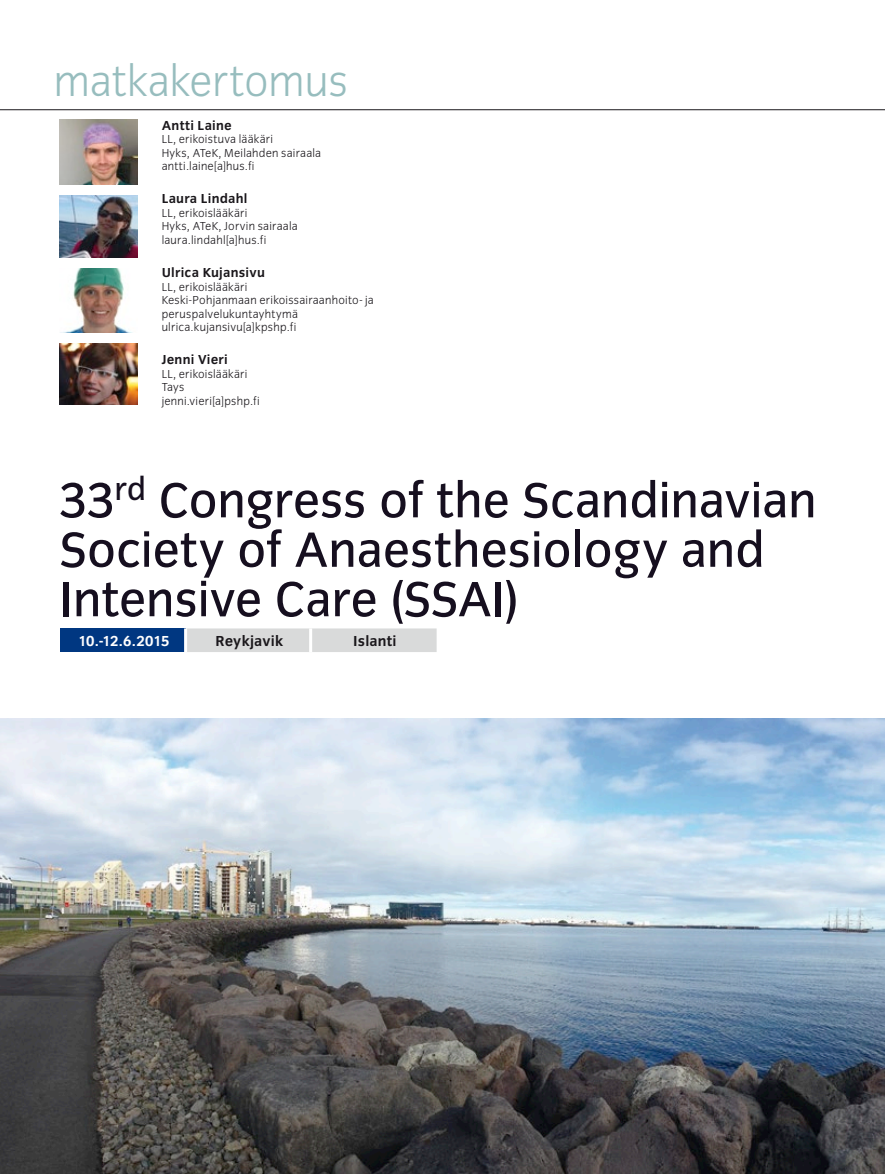
<style>
.page{position:relative;width:885px;height:1174px;background:#fff}
.page>*{position:absolute;margin:0;border:0;box-sizing:border-box;transform-origin:0 0}
.t1{font:51px/49.5px "Congress Sans";letter-spacing:-.005em;color:#160f1f}
.t2{font:300 45px "Congress Sans";letter-spacing:-.005em;color:#97bdbe}
.t3{font:700 15px "Congress Sans";letter-spacing:.01em;color:#1a171b}
.t4{font:700 15px "Congress Sans";letter-spacing:-.03em;color:#fff}
.t5{font:700 13.5px "Congress Sans";letter-spacing:.015em;color:#1a171b}
.t6{font:300 12px/13.5px "Congress Sans";letter-spacing:.02em;color:#1a171b}
</style>
<div class="page">
<img style="left:60px;top:119px;width:77px;height:66px">
<img style="left:60px;top:343px;width:77px;height:62px">
<img style="left:60px;top:196px;width:77px;height:61px">
<img style="left:65px;top:268px;width:65px;height:64px">
<hr style="left:0;top:109px;width:884px;height:1px;background:#1a171b">
<img style="left:0;top:719px;width:884px;height:455px">
<div style="left:60px;top:628px;width:125px;height:24px;background:#003781"></div>
<div style="left:187px;top:628px;width:249px;height:24px;background:#d9dada"></div>
<hr style="left:309px;top:628px;width:3px;height:24px;background:#fff">
<hr style="left:184px;top:628px;width:3px;height:24px;background:#fff">
<h2 class="t2" style="left:54px;top:56px;width:296px">matkakertomus</h2>
<p class="t5" style="left:162px;top:117px;width:72px">Antti Laine</p>
<p class="t6" style="left:162px;top:132px;width:161px">LL, erikoistuva lääkäri<br>Hyks, ATeK, Meilahden sairaala antti.laine[a]hus.fi</p>
<p class="t5" style="left:162px;top:191px;width:87px">Laura Lindahl</p>
<p class="t6" style="left:162px;top:206px;width:137px">LL, erikoislääkäri<br>Hyks, ATeK, Jorvin sairaala laura.lindahl[a]hus.fi</p>
<p class="t5" style="left:162px;top:265px;width:105px">Ulrica Kujansivu</p>
<p class="t6" style="left:162px;top:280px;width:214px">LL, erikoislääkäri<br>Keski-Pohjanmaan erikoissairaanhoito- ja peruspalvelukuntayhtymä ulrica.kujansivu[a]kpshp.fi</p>
<p class="t5" style="left:162px;top:352px;width:68px">Jenni Vieri</p>
<p class="t6" style="left:162px;top:367px;width:99px">LL, erikoislääkäri<br>Tays jenni.vieri[a]pshp.fi</p>
<h1 class="t1" style="left:60px;top:476px;width:758px">33<sup>rd</sup> Congress of the Scandinavian<br>Society of Anaesthesiology and<br>Intensive Care (SSAI)</h1>
<p class="t4" style="left:78px;top:632px;width:93px">10.-12.6.2015</p>
<p class="t3" style="left:215px;top:632px;width:69px">Reykjavik</p>
<p class="t3" style="left:353px;top:632px;width:45px">Islanti</p>
</div>
